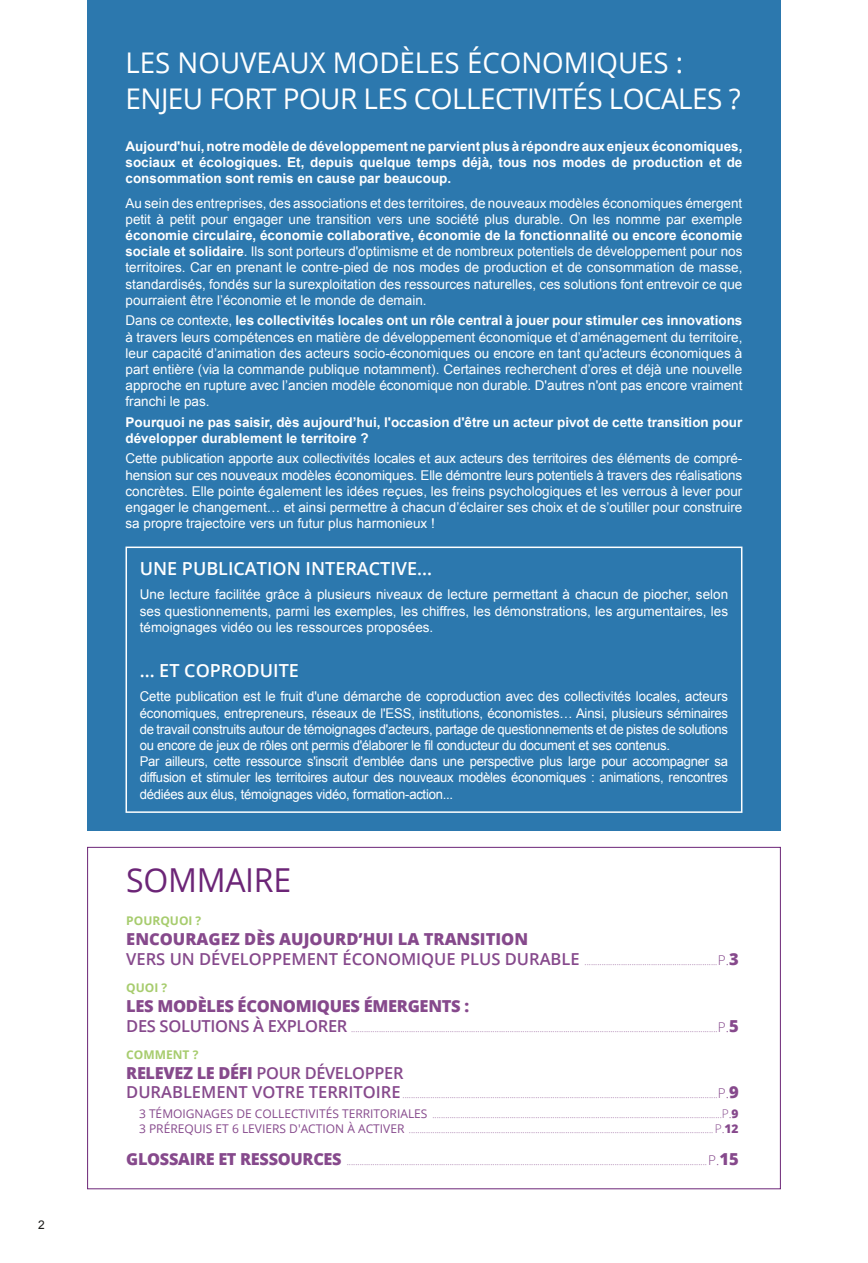
<style>
.page{position:relative;width:868px;height:1263px;background:#fff}
.page>*{position:absolute;margin:0;border:0;box-sizing:border-box;transform-origin:0 0}
.t1{font:33px "Open Sans";letter-spacing:-.01em;color:#6c2577}
.t2{font:28.5px/36px "Open Sans";letter-spacing:-.02em;color:#fff}
.t3{font:600 18px "Open Sans";color:#fff}
.t4{font:800 16.5px "Open Sans";color:#86498c}
.t5{font:800 16.5px "Open Sans";letter-spacing:-.02em;color:#86498c}
.t6{font:600 16.5px "Open Sans";letter-spacing:-.02em;color:#86498c}
.t7{font:13.5px/16.2px "Arial";letter-spacing:-.01em;color:#fff;text-align:justify}
.t8{font:700 13.5px/16.2px "Arial";color:#fff;text-align:justify}
.t9{font:700 12px "Open Sans";color:#a7cc6e}
.t10{font:12px "Arial";color:#1d1d1b}
.t11{font:300 9px/19.8px "Open Sans";color:#86498c;text-align:right}
.s1{font-weight:700}
.s2{font-weight:600;font-size:16.5px}
.s3{font-size:13.5px}
.s4{font-weight:800;font-size:16.5px}
.s5{font-weight:800}
.s6{font-weight:400;font-size:12px}
.s7{font-size:12px}
.s8{font-weight:800;font-size:12px}
</style>
<div class="page">
<div style="left:87px;top:0;width:693px;height:831px;background:#2c78ae"></div>
<div style="left:125px;top:546px;width:617px;height:267px;border:2px solid #fff"></div>
<p class="t10" style="left:38px;top:1218px;width:8px">2</p>
<h2 class="t2" style="left:125px;top:44px;width:616px">LES NOUVEAUX MODÈLES ÉCONOMIQUES :<br>ENJEU FORT POUR LES COLLECTIVITÉS LOCALES ?</h2>
<p class="t8" style="left:125px;top:138px;width:618px">Aujourd'hui, notre modèle de développement ne parvient plus à répondre aux enjeux économiques, sociaux et écologiques. Et, depuis quelque temps déjà, tous nos modes de production et de consommation sont remis en cause par beaucoup.</p>
<p class="t7" style="left:125px;top:195px;width:618px">Au sein des entreprises, des associations et des territoires, de nouveaux modèles économiques émergent petit à petit pour engager une transition vers une société plus durable. On les nomme par exemple</p>
<p class="t7" style="left:125px;top:227px;width:618px"><span class="s1">économie circulaire, économie collaborative, économie de la fonctionnalité ou encore économie sociale et solidaire</span>. Ils sont porteurs d'optimisme et de nombreux potentiels de développement pour nos territoires. Car en prenant le contre-pied de nos modes de production et de consommation de masse, standardisés, fondés sur la surexploitation des ressources naturelles, ces solutions font entrevoir ce que pourraient être l’économie et le monde de demain.</p>
<p class="t7" style="left:125px;top:312px;width:618px">Dans ce contexte, <span class="s1">les collectivités locales ont un rôle central à jouer pour stimuler ces innovations </span>à travers leurs compétences en matière de développement économique et d’aménagement du territoire, leur capacité d’animation des acteurs socio-économiques ou encore en tant qu'acteurs économiques à part entière (via la commande publique notamment). Certaines recherchent d’ores et déjà une nouvelle approche en rupture avec l’ancien modèle économique non durable. D'autres n'ont pas encore vraiment franchi le pas.</p>
<p class="t8" style="left:125px;top:414px;width:618px">Pourquoi ne pas saisir, dès aujourd’hui, l'occasion d'être un acteur pivot de cette transition pour développer durablement le territoire ?</p>
<p class="t7" style="left:125px;top:451px;width:618px">Cette publication apporte aux collectivités locales et aux acteurs des territoires des éléments de compré&shy;hension sur ces nouveaux modèles économiques. Elle démontre leurs potentiels à travers des réalisations concrètes. Elle pointe également les idées reçues, les freins psychologiques et les verrous à lever pour engager le changement… et ainsi permettre à chacun d’éclairer ses choix et de s’outiller pour construire sa propre trajectoire vers un futur plus harmonieux !</p>
<h3 class="t3" style="left:140px;top:556px;width:294px">UNE PUBLICATION INTERACTIVE...</h3>
<p class="t7" style="left:140px;top:586px;width:590px">Une lecture facilitée grâce à plusieurs niveaux de lecture permettant à chacun de piocher, selon ses questionnements, parmi les exemples, les chiffres, les démonstrations, les argumentaires, les témoignages vidéo ou les ressources proposées.</p>
<h3 class="t3" style="left:140px;top:658px;width:161px">... ET COPRODUITE</h3>
<p class="t7" style="left:140px;top:688px;width:589px;text-align:left">Cette publication est le fruit d'une démarche de coproduction avec des collectivités locales, acteurs économiques, entrepreneurs, réseaux de l'ESS, institutions, économistes… Ainsi, plusieurs séminaires de travail construits autour de témoignages d'acteurs, partage de questionnements et de pistes de solutions ou encore de jeux de rôles ont permis d'élaborer le fil conducteur du document et ses contenus.<br>Par ailleurs, cette ressource s'inscrit d'emblée dans une perspective plus large pour accompagner sa diffusion et stimuler les territoires autour des nouveaux modèles économiques : animations, rencontres dédiées aux élus, témoignages vidéo, formation-action...</p>
<h1 class="t1" style="left:126px;top:857px;width:166px">SOMMAIRE</h1>
<p class="t9" style="left:126px;top:912px;width:77px">POURQUOI ?</p>
<p class="t4" style="left:126px;top:926px;width:403px">ENCOURAGEZ DÈS AUJOURD’HUI LA TRANSITION</p>
<p class="t11" style="left:126px;top:951px;width:614px"><span class="s2">VERS UN DÉVELOPPEMENT ÉCONOMIQUE PLUS DURABLE</span> ..............................................................<span class="s3">P.</span><span class="s4">3</span></p>
<p class="t9" style="left:126px;top:979px;width:42px">QUOI ?</p>
<p class="t5" style="left:126px;top:993px;width:344px">LES MODÈLES ÉCONOMIQUES ÉMERGENTS :</p>
<p class="t11" style="left:126px;top:1018px;width:614px"><span class="s2">DES SOLUTIONS À EXPLORER</span> ...........................................................................................................................................................................<span class="s3">P.</span><span class="s4">5</span></p>
<p class="t9" style="left:126px;top:1046px;width:74px">COMMENT ?</p>
<p class="t6" style="left:126px;top:1061px;width:279px"><span class="s5">RELEVEZ LE DÉFI</span> POUR DÉVELOPPER</p>
<p class="t11" style="left:126px;top:1085px;width:614px"><span class="s2">DURABLEMENT VOTRE TERRITOIRE</span> ...................................................................................................................................................<span class="s3">P.</span><span class="s4">9<br></span><span class="s6">3 TÉMOIGNAGES DE COLLECTIVITÉS TERRITORIALES</span> .......................................................................................................................................<span class="s7">P.</span><span class="s8">9</span></p>
<p class="t11" style="left:139px;top:1119px;width:601px"><span class="s6">3 PRÉREQUIS ET 6 LEVIERS D'ACTION À ACTIVER</span> .............................................................................................................................................. <span class="s7">P.</span><span class="s8">12</span></p>
<p class="t11" style="left:126px;top:1152px;width:614px"><span class="s4">GLOSSAIRE ET RESSOURCES</span> ........................................................................................................................................................................<span class="s3">P.</span><span class="s4">15</span></p>
</div>
